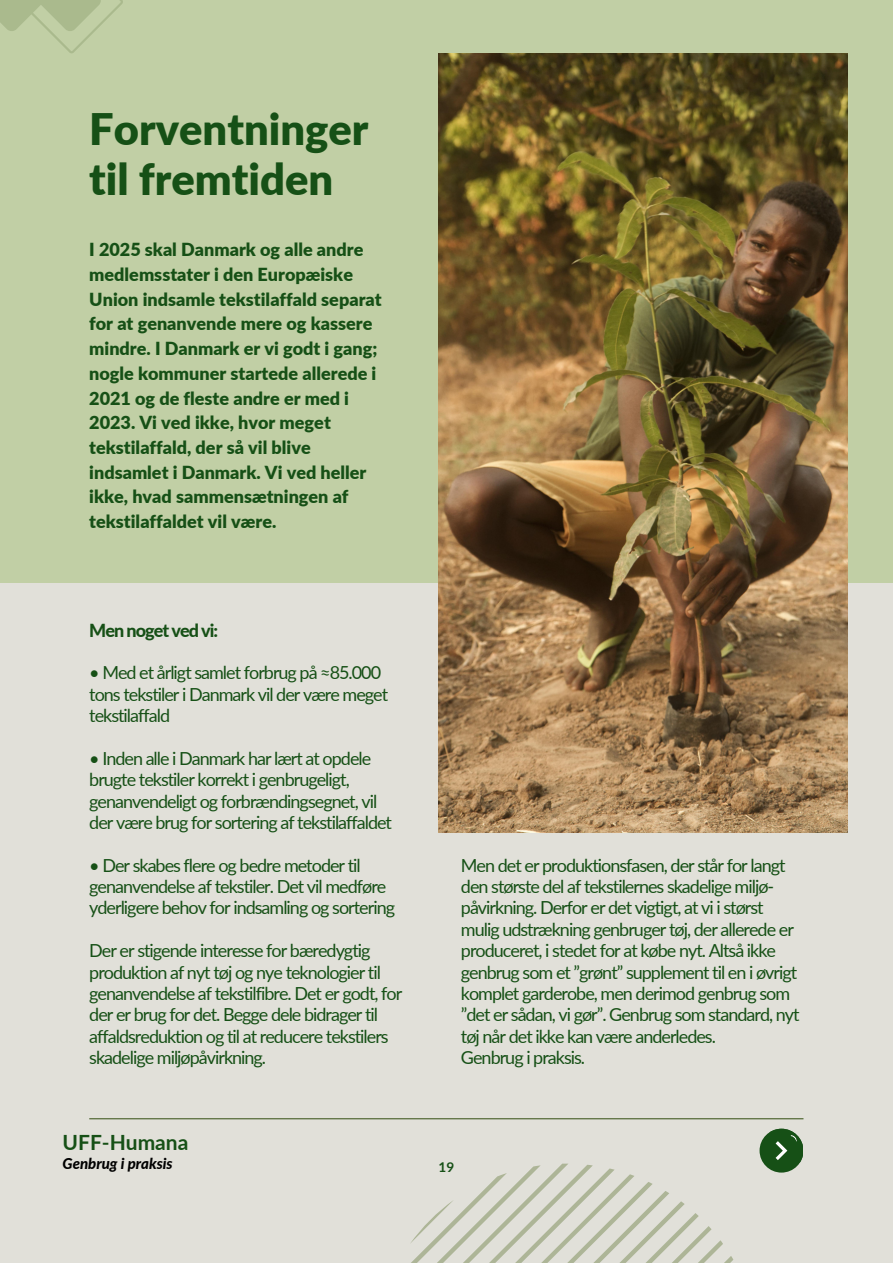
<style>
.page{position:relative;width:893px;height:1264px;background:#fff}
.page>*{position:absolute;margin:0;border:0;box-sizing:border-box;transform-origin:0 0}
.t1{font:900 43.5px/49.5px "Lato";color:#165016}
.t2{font:700 21px "Lato";color:#165016}
.t3{font:18px/21.3px "Lato";letter-spacing:-.055em;color:#165016}
.t4{font:900 18px/24.8px "Lato";color:#165016}
.t5{font:800 18px "Lato";letter-spacing:-.055em;color:#165016}
.t6{font:italic 800 15px "Lato";color:#000}
.t7{font:700 13.5px "Lato";color:#165016}
</style>
<div class="page">
<div style="left:0;top:0;width:892px;height:1262px;background:#e1e0d9"></div>
<div style="left:0;top:0;width:892px;height:583px;background:#c1cfa5"></div>
<img style="left:438px;top:53px;width:409px;height:779px">
<hr style="left:89px;top:1118px;width:714px;height:1px;background:#465e28">
<svg style="left:0;top:0;width:123px;height:53px"></svg>
<svg style="left:411px;top:1163px;width:323px;height:99px"></svg>
<div style="left:759px;top:1128px;width:43px;height:44px;background:#165016;border-radius:50%"></div>
<svg style="left:766px;top:1128px;width:36px;height:37px"></svg>
<h1 class="t1" style="left:89px;top:104px;width:281px">Forventninger til fremtiden</h1>
<p class="t4" style="left:89px;top:237px;width:294px">I 2025 skal Danmark og alle andre medlemsstater i den Europæiske<br>Union indsamle tekstilaffald separat for at genanvende mere og kassere mindre. I Danmark er vi godt i gang; nogle kommuner startede allerede i<br>2021 og de fleste andre er med i<br>2023. Vi ved ikke, hvor meget tekstilaffald, der så vil blive indsamlet i Danmark. Vi ved heller ikke, hvad sammensætningen af tekstilaffaldet vil være.</p>
<p class="t5" style="left:89px;top:619px;width:130px">Men noget ved vi:</p>
<p class="t3" style="left:89px;top:661px;width:300px">• Med et årligt samlet forbrug på ≈85.000 tons tekstiler i Danmark vil der være meget tekstilaffald</p>
<p class="t3" style="left:89px;top:747px;width:304px">• Inden alle i Danmark har lært at opdele brugte tekstiler korrekt i genbrugeligt, genanvendeligt og forbrændingsegnet, vil der være brug for sortering af tekstilaffaldet</p>
<p class="t3" style="left:89px;top:854px;width:307px">• Der skabes flere og bedre metoder til genanvendelse af tekstiler. Det vil medføre yderligere behov for indsamling og sortering</p>
<p class="t3" style="left:89px;top:939px;width:314px">Der er stigende interesse for bæredygtig produktion af nyt tøj og nye teknologier til genanvendelse af tekstilfibre. Det er godt, for der er brug for det. Begge dele bidrager til affaldsreduktion og til at reducere tekstilers skadelige miljøpåvirkning.</p>
<p class="t2" style="left:63px;top:1129px;width:127px">UFF-Humana</p>
<p class="t6" style="left:63px;top:1153px;width:112px">Genbrug i praksis</p>
<p class="t3" style="left:461px;top:854px;width:340px">Men det er produktionsfasen, der står for langt den største del af tekstilernes skadelige miljø&shy;påvirkning. Derfor er det vigtigt, at vi i størst mulig udstrækning genbruger tøj, der allerede er produceret, i stedet for at købe nyt. Altså ikke genbrug som et ”grønt” supplement til en i øvrigt komplet garderobe, men derimod genbrug som ”det er sådan, vi gør”. Genbrug som standard, nyt tøj når det ikke kan være anderledes.<br>Genbrug i praksis.</p>
<p class="t7" style="left:438px;top:1158px;width:17px">19</p>
</div>
